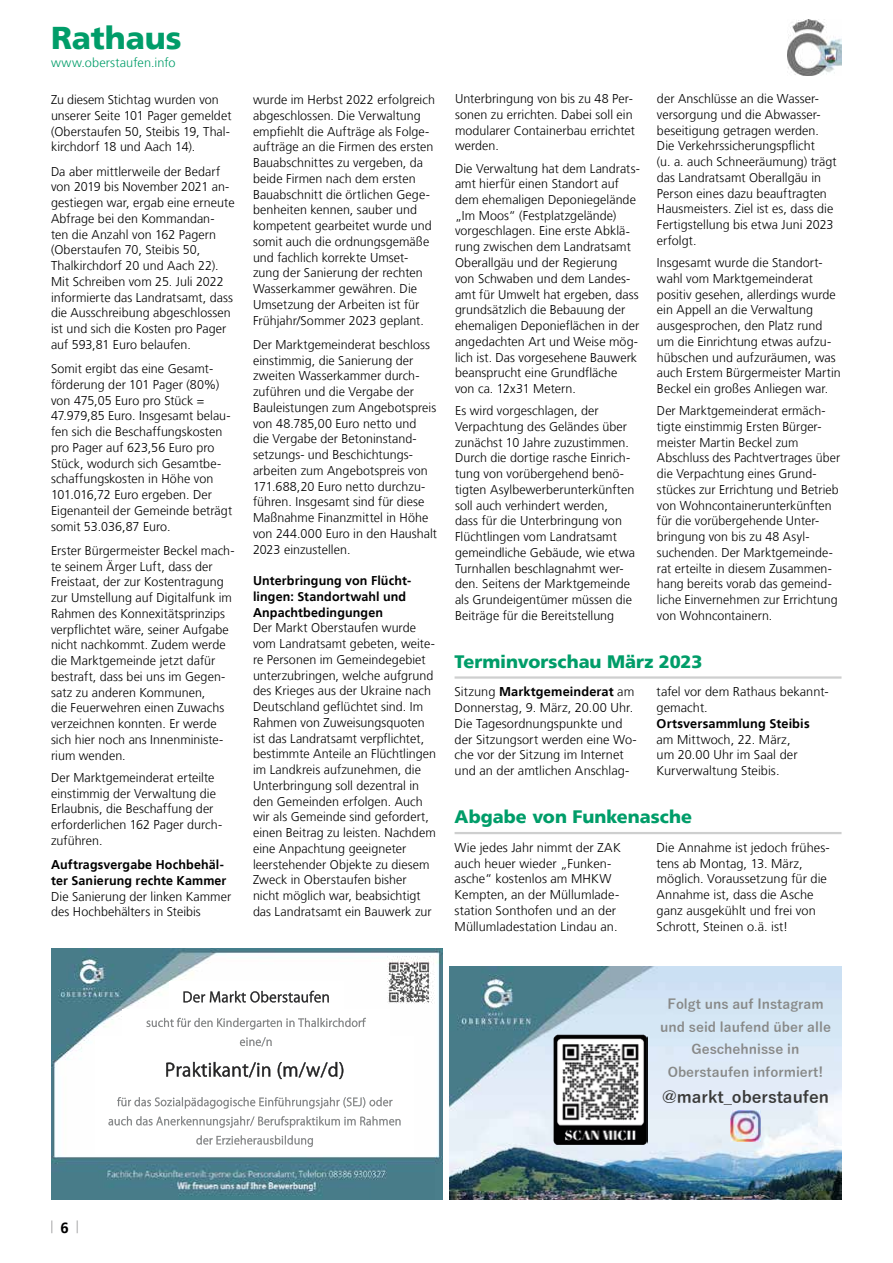
<style>
.page{position:relative;width:893px;height:1263px;background:#fff}
.page>*{position:absolute;margin:0;border:0;box-sizing:border-box;transform-origin:0 0}
.t1{font:900 31.5px "Frutiger LT";letter-spacing:-.005em;color:#009d69}
.t2{font:900 18px "Frutiger LT";color:#009d69}
.t3{font:700 16.5px "Yu Gothic";color:#3a3a39}
.t4{font:700 15px "Frutiger LT";color:#000}
.t5{font:700 13.5px/22.6px "Yu Gothic";color:#888988;text-align:center}
.t6{font:300 12.75px/15.8px "Frutiger LT";letter-spacing:.005em;color:#000}
.t7{font:700 12.75px/15.8px "Frutiger LT";letter-spacing:.01em;color:#000}
.t8{font:300 12.75px "Frutiger LT";letter-spacing:.005em;color:#009d69}
.s1{font-weight:700}
</style>
<div class="page">
<svg style="left:51px;top:1220px;width:2px;height:13px"></svg>
<svg style="left:77px;top:1220px;width:1px;height:13px"></svg>
<img style="left:788px;top:20px;width:54px;height:55px">
<hr style="left:455px;top:676px;width:386px;height:3px;background:#cecfcf">
<hr style="left:455px;top:832px;width:386px;height:2px;background:#cecfcf">
<img style="left:51px;top:948px;width:391px;height:251px">
<div style="left:95px;top:1037px;width:319px;height:117px;background:#fff"></div>
<svg style="left:166px;top:1062px;width:104px;height:15px"></svg>
<svg style="left:278px;top:1062px;width:65px;height:17px"></svg>
<svg style="left:117px;top:1097px;width:275px;height:12px"></svg>
<svg style="left:108px;top:1116px;width:293px;height:12px"></svg>
<svg style="left:196px;top:1135px;width:117px;height:12px"></svg>
<div style="left:122px;top:1009px;width:268px;height:49px;background:#fff"></div>
<svg style="left:146px;top:1018px;width:220px;height:11px"></svg>
<svg style="left:240px;top:1037px;width:32px;height:9px"></svg>
<div style="left:169px;top:981px;width:175px;height:28px;background:#fff"></div>
<svg style="left:183px;top:991px;width:146px;height:11px"></svg>
<img style="left:450px;top:966px;width:391px;height:233px">
<img style="left:731px;top:1111px;width:29px;height:30px">
<img style="left:554px;top:1034px;width:94px;height:110px">
<h1 class="t1" style="left:51px;top:19px;width:132px">Rathaus</h1>
<p class="t8" style="left:51px;top:56px;width:126px">www.oberstaufen.info</p>
<p class="t6" style="left:51px;top:92px;width:182px">Zu diesem Stichtag wurden von unserer Seite 101 Pager gemeldet (Oberstaufen 50, Steibis 19, Thal&shy;kirchdorf 18 und Aach 14).</p>
<p class="t6" style="left:51px;top:163px;width:185px">Da aber mittlerweile der Bedarf von 2019 bis November 2021 an&shy;gestiegen war, ergab eine erneute<br>Abfrage bei den Kommandan&shy;ten die Anzahl von 162 Pagern (Oberstaufen 70, Steibis 50,<br>Thalkirchdorf 20 und Aach 22).<br>Mit Schreiben vom 25. Juli 2022 informierte das Landratsamt, dass die Ausschreibung abgeschlossen ist und sich die Kosten pro Pager auf 593,81 Euro belaufen.</p>
<p class="t6" style="left:51px;top:361px;width:183px">Somit ergibt das eine Gesamt&shy;förderung der 101 Pager (80%) von 475,05 Euro pro Stück =<br>47.979,85 Euro. Insgesamt belau&shy;fen sich die Beschaffungskosten pro Pager auf 623,56 Euro pro<br>Stück, wodurch sich Gesamtbe&shy;schaffungskosten in Höhe von<br>101.016,72 Euro ergeben. Der<br>Eigenanteil der Gemeinde beträgt somit 53.036,87 Euro.</p>
<p class="t6" style="left:51px;top:543px;width:185px">Erster Bürgermeister Beckel mach&shy;te seinem Ärger Luft, dass der<br>Freistaat, der zur Kostentragung zur Umstellung auf Digitalfunk im<br>Rahmen des Konnexitätsprinzips verpflichtet wäre, seiner Aufgabe nicht nachkommt. Zudem werde die Marktgemeinde jetzt dafür bestraft, dass bei uns im Gegen&shy;satz zu anderen Kommunen,<br>die Feuerwehren einen Zuwachs verzeichnen konnten. Er werde sich hier noch ans Innenministe&shy;rium wenden.</p>
<p class="t6" style="left:51px;top:770px;width:173px">Der Marktgemeinderat erteilte einstimmig der Verwaltung die<br>Erlaubnis, die Beschaffung der erforderlichen 162 Pager durch&shy;zuführen.</p>
<p class="t7" style="left:51px;top:857px;width:177px">Auftragsvergabe Hochbehäl&shy;ter Sanierung rechte Kammer</p>
<p class="t6" style="left:51px;top:888px;width:182px">Die Sanierung der linken Kammer des Hochbehälters in Steibis</p>
<p class="t6" style="left:253px;top:92px;width:183px">wurde im Herbst 2022 erfolgreich abgeschlossen. Die Verwaltung empfiehlt die Aufträge als Folge&shy;aufträge an die Firmen des ersten<br>Bauabschnittes zu vergeben, da beide Firmen nach dem ersten<br>Bauabschnitt die örtlichen Gege&shy;benheiten kennen, sauber und kompetent gearbeitet wurde und somit auch die ordnungsgemäße und fachlich korrekte Umset&shy;zung der Sanierung der rechten<br>Wasserkammer gewähren. Die<br>Umsetzung der Arbeiten ist für<br>Frühjahr/Sommer 2023 geplant.</p>
<p class="t6" style="left:253px;top:337px;width:185px">Der Marktgemeinderat beschloss einstimmig, die Sanierung der zweiten Wasserkammer durch&shy;zuführen und die Vergabe der<br>Bauleistungen zum Angebotspreis von 48.785,00 Euro netto und<br>die Vergabe der Betoninstand&shy;setzungs- und Beschichtungs&shy;arbeiten zum Angebotspreis von<br>171.688,20 Euro netto durchzu&shy;führen. Insgesamt sind für diese<br>Maßnahme Finanzmittel in Höhe von 244.000 Euro in den Haushalt<br>2023 einzustellen.</p>
<p class="t7" style="left:253px;top:573px;width:160px">Unterbringung von Flücht&shy;lingen: Standortwahl und<br>Anpachtbedingungen</p>
<p class="t6" style="left:253px;top:620px;width:185px">Der Markt Oberstaufen wurde vom Landratsamt gebeten, weite&shy;re Personen im Gemeindegebiet unterzubringen, welche aufgrund des Krieges aus der Ukraine nach<br>Deutschland geflüchtet sind. Im<br>Rahmen von Zuweisungsquoten ist das Landratsamt verpflichtet, bestimmte Anteile an Flüchtlingen im Landkreis aufzunehmen, die<br>Unterbringung soll dezentral in den Gemeinden erfolgen. Auch wir als Gemeinde sind gefordert, einen Beitrag zu leisten. Nachdem eine Anpachtung geeigneter leerstehender Objekte zu diesem<br>Zweck in Oberstaufen bisher nicht möglich war, beabsichtigt das Landratsamt ein Bauwerk zur</p>
<p class="t6" style="left:455px;top:91px;width:182px">Unterbringung von bis zu 48 Per&shy;sonen zu errichten. Dabei soll ein modularer Containerbau errichtet werden.</p>
<p class="t6" style="left:455px;top:160px;width:186px">Die Verwaltung hat dem Landrats&shy;amt hierfür einen Standort auf dem ehemaligen Deponiegelände „Im Moos“ (Festplatzgelände) vorgeschlagen. Eine erste Abklä&shy;rung zwischen dem Landratsamt<br>Oberallgäu und der Regierung von Schwaben und dem Landes&shy;amt für Umwelt hat ergeben, dass grundsätzlich die Bebauung der ehemaligen Deponieflächen in der angedachten Art und Weise mög&shy;lich ist. Das vorgesehene Bauwerk beansprucht eine Grundfläche von ca. 12x31 Metern.</p>
<p class="t6" style="left:455px;top:403px;width:182px">Es wird vorgeschlagen, der<br>Verpachtung des Geländes über zunächst 10 Jahre zuzustimmen.<br>Durch die dortige rasche Einrich&shy;tung von vorübergehend benö&shy;tigten Asylbewerberunterkünften soll auch verhindert werden,<br>dass für die Unterbringung von<br>Flüchtlingen vom Landratsamt gemeindliche Gebäude, wie etwa<br>Turnhallen beschlagnahmt wer&shy;den. Seitens der Marktgemeinde als Grundeigentümer müssen die<br>Beiträge für die Bereitstellung</p>
<p class="t6" style="left:657px;top:91px;width:181px">der Anschlüsse an die Wasser&shy;versorgung und die Abwasser&shy;beseitigung getragen werden.<br>Die Verkehrssicherungspflicht<br>(u. a. auch Schneeräumung) trägt das Landratsamt Oberallgäu in<br>Person eines dazu beauftragten<br>Hausmeisters. Ziel ist es, dass die<br>Fertigstellung bis etwa Juni 2023 erfolgt.</p>
<p class="t6" style="left:657px;top:255px;width:185px">Insgesamt wurde die Standort&shy;wahl vom Marktgemeinderat positiv gesehen, allerdings wurde ein Appell an die Verwaltung ausgesprochen, den Platz rund um die Einrichtung etwas aufzu&shy;hübschen und aufzuräumen, was auch Erstem Bürgermeister Martin<br>Beckel ein großes Anliegen war.</p>
<p class="t6" style="left:657px;top:403px;width:185px">Der Marktgemeinderat ermäch&shy;tigte einstimmig Ersten Bürger&shy;meister Martin Beckel zum<br>Abschluss des Pachtvertrages über die Verpachtung eines Grund&shy;stückes zur Errichtung und Betrieb von Wohncontainerunterkünften für die vorübergehende Unter&shy;bringung von bis zu 48 Asyl-- suchenden. Der Marktgemeinde&shy;rat erteilte in diesem Zusammen&shy;hang bereits vorab das gemeind&shy;liche Einvernehmen zur Errichtung von Wohncontainern.</p>
<h2 class="t2" style="left:455px;top:651px;width:249px">Terminvorschau März 2023</h2>
<p class="t6" style="left:455px;top:684px;width:184px">Sitzung <span class="s1">Marktgemeinderat</span> am<br>Donnerstag, 9. März, 20.00 Uhr.<br>Die Tagesordnungspunkte und der Sitzungsort werden eine Wo&shy;che vor der Sitzung im Internet und an der amtlichen Anschlag-</p>
<p class="t6" style="left:657px;top:684px;width:173px">tafel vor dem Rathaus bekannt&shy;gemacht.</p>
<p class="t7" style="left:657px;top:716px;width:155px">Ortsversammlung Steibis</p>
<p class="t6" style="left:657px;top:731px;width:143px">am Mittwoch, 22. März, um 20.00 Uhr im Saal der<br>Kurverwaltung Steibis.</p>
<h2 class="t2" style="left:455px;top:806px;width:239px">Abgabe von Funkenasche</h2>
<p class="t6" style="left:455px;top:840px;width:168px">Wie jedes Jahr nimmt der ZAK auch heuer wieder „Funken&shy;asche“ kostenlos am MHKW<br>Kempten, an der Müllumlade&shy;station Sonthofen und an der<br>Müllumladestation Lindau an.</p>
<p class="t6" style="left:657px;top:840px;width:175px">Die Annahme ist jedoch frühes&shy;tens ab Montag, 13. März, möglich. Voraussetzung für die<br>Annahme ist, dass die Asche ganz ausgekühlt und frei von<br>Schrott, Steinen o.ä. ist!</p>
<p class="t5" style="left:660px;top:993px;width:172px">Folgt uns auf Instagram und seid laufend über alle<br>Geschehnisse in<br>Oberstaufen informiert!</p>
<p class="t3" style="left:662px;top:1087px;width:168px">@markt_oberstaufen</p>
<p class="t4" style="left:60px;top:1218px;width:10px">6</p>
</div>
